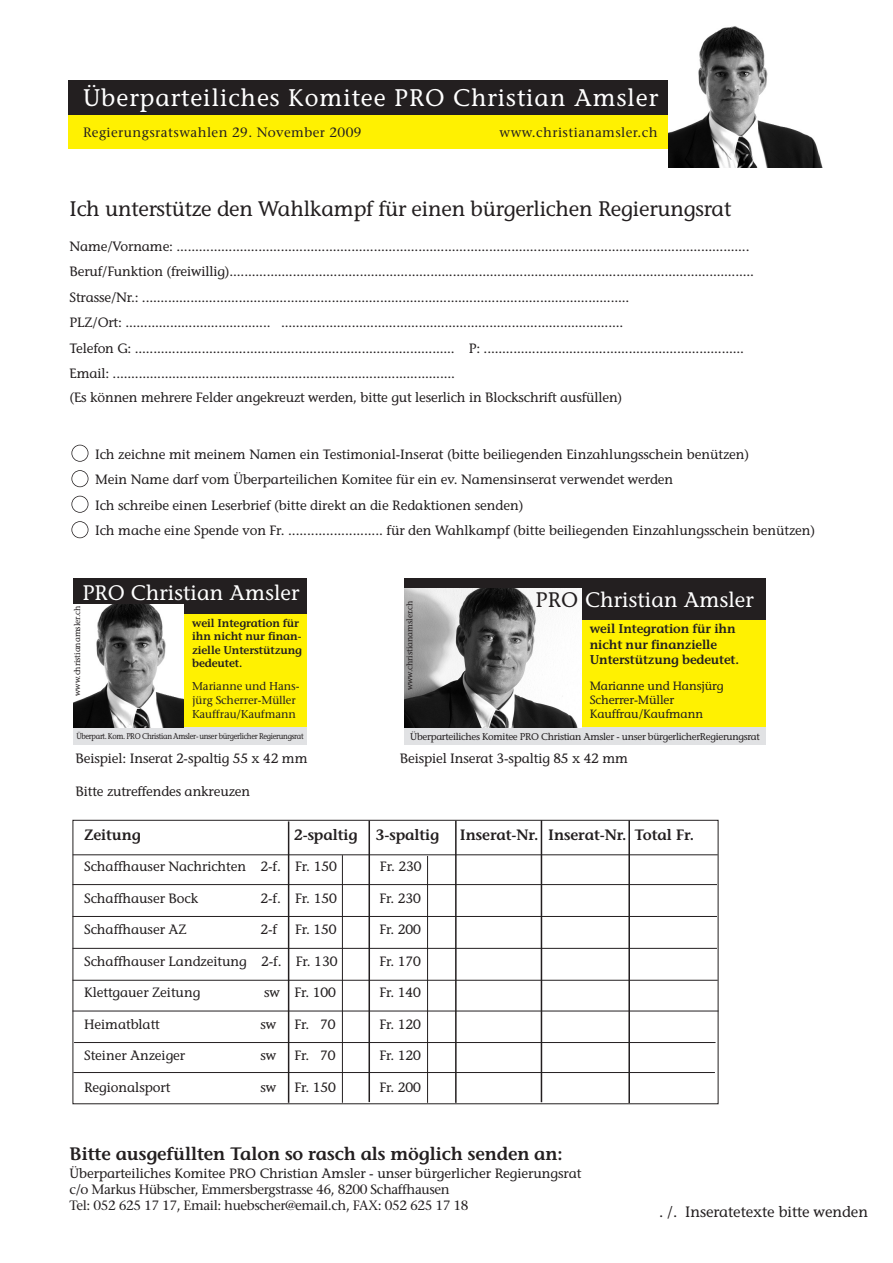
<style>
.page{position:relative;width:893px;height:1263px;background:#fff}
.page>*{position:absolute;margin:0;border:0;box-sizing:border-box;transform-origin:0 0}
.t1{font:24px "Stone Informal";letter-spacing:.04em;color:#fff}
.t2{font:21px "Stone Informal";letter-spacing:-.01em;color:#231f20}
.t3{font:21px "Stone Informal";letter-spacing:.005em;color:#fff}
.t4{font:600 18px "Stone Informal";letter-spacing:-.005em;color:#231f20}
.t5{font:600 15px "Stone Informal";letter-spacing:-.005em;color:#231f20}
.t6{font:15px "Stone Informal";letter-spacing:-.005em;color:#231f20}
.t7{font:13.5px/25.5px "Stone Informal";letter-spacing:-.005em;color:#231f20}
.t8{font:13.5px/16.2px "Stone Serif";letter-spacing:-.03em;color:#231f20}
.t9{font:13.5px "Stone Serif";letter-spacing:.03em;color:#231f20}
.t10{font:600 12.75px/15.3px "Stone Informal";letter-spacing:-.01em;color:#231f20}
.t11{font:12px/14.4px "Stone Informal";letter-spacing:-.01em;color:#231f20}
.t12{font:11.4px/13.6px "Stone Serif";letter-spacing:-.01em;color:#231f20}
.t13{font:600 11.25px/13.5px "Stone Informal";letter-spacing:-.01em;color:#231f20}
.t14{font:9.75px "Stone Informal";letter-spacing:-.03em;color:#231f20}
.t15{font:8.25px "Stone Informal";letter-spacing:-.04em;color:#231f20;scale:.9 1}
.t16{font:8.25px "Stone Informal";letter-spacing:-.01em;color:#231f20}
.s1{color:#231f20}
</style>
<div class="page">
<div style="left:179px;top:613px;width:128px;height:118px;background:#fff101"></div>
<div style="left:576px;top:613px;width:189px;height:118px;background:#fff101"></div>
<div style="left:73px;top:578px;width:234px;height:36px;background:#231f20"></div>
<div style="left:68px;top:115px;width:609px;height:34px;background:#fff101"></div>
<div style="left:68px;top:81px;width:609px;height:34px;background:#231f20"></div>
<img style="left:669px;top:26px;width:154px;height:141px">
<div style="left:73px;top:728px;width:234px;height:17px;background:#e1e2e4"></div>
<div style="left:71px;top:445px;width:17px;height:17px;border:2px solid #231f20;border-radius:50%"></div>
<div style="left:71px;top:470px;width:17px;height:17px;border:2px solid #231f20;border-radius:50%"></div>
<div style="left:71px;top:496px;width:17px;height:17px;border:2px solid #231f20;border-radius:50%"></div>
<div style="left:71px;top:521px;width:17px;height:17px;border:2px solid #231f20;border-radius:50%"></div>
<img style="left:73px;top:604px;width:111px;height:124px">
<div style="left:404px;top:578px;width:361px;height:42px;background:#231f20"></div>
<div style="left:404px;top:728px;width:361px;height:17px;background:#e1e2e4"></div>
<img style="left:404px;top:589px;width:177px;height:139px">
<hr style="left:73px;top:855px;width:644px;height:1px;background:#231f20">
<hr style="left:73px;top:884px;width:644px;height:1px;background:#231f20">
<hr style="left:73px;top:916px;width:644px;height:1px;background:#231f20">
<hr style="left:73px;top:948px;width:644px;height:1px;background:#231f20">
<hr style="left:73px;top:980px;width:644px;height:1px;background:#231f20">
<hr style="left:73px;top:1011px;width:645px;height:1px;background:#231f20">
<hr style="left:74px;top:1042px;width:641px;height:1px;background:#231f20">
<hr style="left:73px;top:1072px;width:642px;height:1px;background:#231f20">
<hr style="left:288px;top:821px;width:1px;height:282px;background:#231f20">
<hr style="left:342px;top:855px;width:1px;height:248px;background:#231f20">
<hr style="left:368px;top:821px;width:2px;height:281px;background:#231f20">
<hr style="left:427px;top:856px;width:1px;height:247px;background:#231f20">
<hr style="left:455px;top:821px;width:1px;height:282px;background:#231f20">
<hr style="left:540px;top:820px;width:2px;height:282px;background:#231f20">
<hr style="left:628px;top:820px;width:2px;height:283px;background:#231f20">
<h1 class="t1" style="left:83px;top:89px;width:576px">Überparteiliches Komitee PRO Christian Amsler</h1>
<p class="t9" style="left:83px;top:127px;width:280px">Regierungsratswahlen 29. November 2009</p>
<p class="t9" style="left:499px;top:127px;width:159px">www.christianamsler.ch</p>
<h2 class="t2" style="left:70px;top:201px;width:663px">Ich unterstütze den Wahlkampf für einen bürgerlichen Regierungsrat</h2>
<p class="t7" style="left:70px;top:235px;width:686px">Name/Vorname: ..........................................................................................................................................................<br>Beruf/Funktion (freiwillig).............................................................................................................................................<br>Strasse/Nr.: ...................................................................................................................................<br>PLZ/Ort: ....................................... ............................................................................................<br>Telefon G: ...................................................................................... P: ......................................................................<br>Email: ............................................................................................</p>
<p class="t7" style="left:70px;top:386px;width:554px">(Es können mehrere Felder angekreuzt werden, bitte gut leserlich in Blockschrift ausfüllen)</p>
<p class="t7" style="left:95px;top:443px;width:721px">Ich zeichne mit meinem Namen ein Testimonial-Inserat (bitte beiliegenden Einzahlungsschein benützen)<br>Mein Name darf vom Überparteilichen Komitee für ein ev. Namensinserat verwendet werden<br>Ich schreibe einen Leserbrief (bitte direkt an die Redaktionen senden)<br>Ich mache eine Spende von Fr. ......................... für den Wahlkampf (bitte beiliegenden Einzahlungsschein benützen)</p>
<h2 class="t3" style="left:82px;top:585px;width:218px">PRO Christian Amsler</h2>
<p class="t16" style="left:74px;top:696px;width:92px;rotate:-90deg">www.christianamsler.ch</p>
<p class="t16" style="left:406px;top:690px;width:92px;rotate:-90deg">www.christianamsler.ch</p>
<p class="t13" style="left:192px;top:617px;width:111px">weil Integration für ihn nicht nur finan&shy;zielle Unterstützung bedeutet.</p>
<p class="t12" style="left:192px;top:681px;width:109px">Marianne und Hans&shy;jürg Scherrer-Müller<br>Kauffrau/Kaufmann</p>
<h2 class="t3" style="left:535px;top:592px;width:220px"><span class="s1">PRO</span> Christian Amsler</h2>
<p class="t10" style="left:589px;top:623px;width:151px">weil Integration für ihn nicht nur finanzielle<br>Unterstützung bedeutet.</p>
<p class="t11" style="left:589px;top:679px;width:135px">Marianne und Hansjürg<br>Scherrer-Müller<br>Kauffrau/Kaufmann</p>
<p class="t15" style="left:76px;top:733px;width:254px">Überpart. Kom. PRO Christian Amsler-unser bürgerlicher Regierungsrat</p>
<p class="t14" style="left:410px;top:733px;width:351px">Überparteiliches Komitee PRO Christian Amsler - unser bürgerlicherRegierungsrat</p>
<p class="t7" style="left:76px;top:747px;width:233px">Beispiel: Inserat 2-spaltig 55 x 42 mm</p>
<p class="t7" style="left:400px;top:747px;width:230px">Beispiel Inserat 3-spaltig 85 x 42 mm</p>
<p class="t7" style="left:76px;top:780px;width:176px">Bitte zutreffendes ankreuzen</p>
<p class="t5" style="left:84px;top:829px;width:59px">Zeitung</p>
<p class="t5" style="left:294px;top:829px;width:147px">2-spaltig 3-spaltig</p>
<p class="t5" style="left:460px;top:829px;width:236px">Inserat-Nr. Inserat-Nr. Total Fr.</p>
<p class="t7" style="left:84px;top:855px;width:254px">Schaffhauser Nachrichten 2-f. Fr. 150</p>
<p class="t7" style="left:380px;top:855px;width:43px">Fr. 230</p>
<p class="t7" style="left:84px;top:887px;width:116px">Schaffhauser Bock</p>
<p class="t7" style="left:260px;top:887px;width:78px">2-f. Fr. 150</p>
<p class="t7" style="left:379px;top:887px;width:43px">Fr. 230</p>
<p class="t7" style="left:84px;top:918px;width:104px">Schaffhauser AZ</p>
<p class="t7" style="left:260px;top:918px;width:18px">2-f</p>
<p class="t7" style="left:295px;top:918px;width:43px">Fr. 150</p>
<p class="t7" style="left:379px;top:918px;width:43px">Fr. 200</p>
<p class="t7" style="left:84px;top:950px;width:255px">Schaffhauser Landzeitung 2-f. Fr. 130</p>
<p class="t7" style="left:379px;top:950px;width:43px">Fr. 170</p>
<p class="t7" style="left:84px;top:981px;width:118px">Klettgauer Zeitung</p>
<p class="t7" style="left:264px;top:981px;width:73px">sw Fr. 100</p>
<p class="t7" style="left:379px;top:981px;width:43px">Fr. 140</p>
<p class="t7" style="left:84px;top:1013px;width:77px">Heimatblatt</p>
<p class="t7" style="left:260px;top:1013px;width:17px">sw</p>
<p class="t7" style="left:294px;top:1013px;width:43px">Fr. 70</p>
<p class="t7" style="left:379px;top:1013px;width:43px">Fr. 120</p>
<p class="t7" style="left:84px;top:1044px;width:103px">Steiner Anzeiger</p>
<p class="t7" style="left:260px;top:1044px;width:17px">sw</p>
<p class="t7" style="left:294px;top:1044px;width:43px">Fr. 70</p>
<p class="t7" style="left:379px;top:1044px;width:43px">Fr. 120</p>
<p class="t7" style="left:84px;top:1076px;width:88px">Regionalsport</p>
<p class="t7" style="left:260px;top:1076px;width:17px">sw</p>
<p class="t7" style="left:294px;top:1076px;width:43px">Fr. 150</p>
<p class="t7" style="left:379px;top:1076px;width:43px">Fr. 200</p>
<h3 class="t4" style="left:70px;top:1147px;width:494px">Bitte ausgefüllten Talon so rasch als möglich senden an:</h3>
<p class="t7" style="left:70px;top:1162px;width:513px">Überparteiliches Komitee PRO Christian Amsler - unser bürgerlicher Regierungsrat</p>
<p class="t8" style="left:70px;top:1183px;width:400px">c/o Markus Hübscher, Emmersbergstrasse 46, 8200 Schaffhausen<br>Tel: 052 625 17 17, Email: huebscher@email.ch, FAX: 052 625 17 18</p>
<p class="t6" style="left:659px;top:1206px;width:210px">. /. Inseratetexte bitte wenden</p>
</div>
